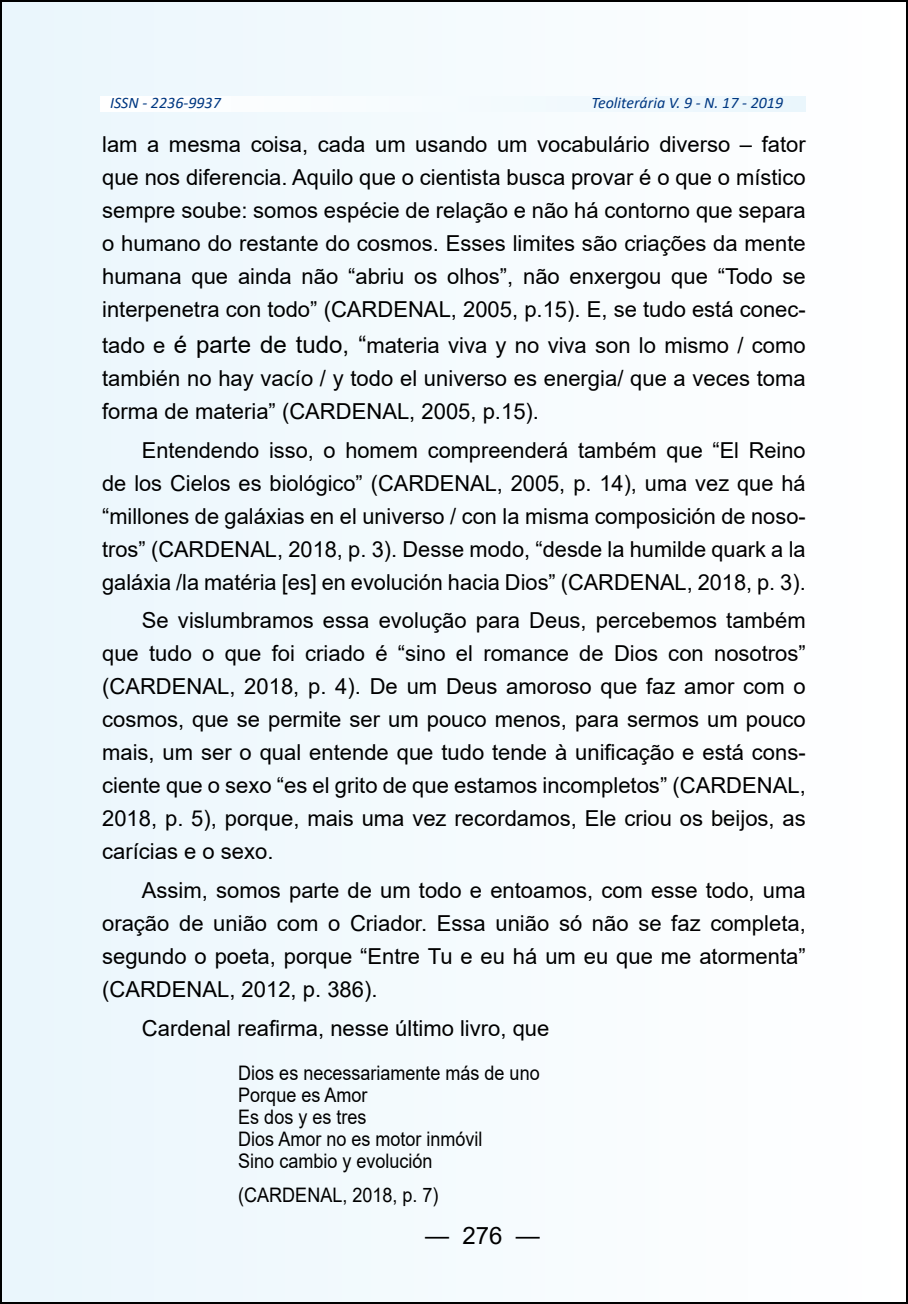
<style>
.page{position:relative;width:908px;height:1304px;background:#fff}
.page>*{position:absolute;margin:0;border:0;box-sizing:border-box;transform-origin:0 0}
.t1{font:24px "Arial";color:#000}
.t2{font:22px/33px "Arial";color:#000;text-align:justify}
.t3{font:20px/22px "Arial";color:#000;scale:.9 1}
.t4{font:italic 16px "Calibri";color:#003882}
.s1{font-size:24px}
</style>
<div class="page">
<div style="left:1px;top:1px;width:905px;height:1302px;background:#f4fbfe"></div>
<p class="t4" style="left:110px;top:92px;width:112px">ISSN - 2236-9937</p>
<p class="t4" style="left:591px;top:92px;width:193px">Teoliterária V. 9 - N. 17 - 2019</p>
<p class="t2" style="left:102px;top:128px;width:704px">lam a mesma coisa, cada um usando um vocabulário diverso – fator que nos diferencia. Aquilo que o cientista busca provar é o que o místico sempre soube: somos espécie de relação e não há contorno que separa o humano do restante do cosmos. Esses limites são criações da mente humana que ainda não “abriu os olhos”, não enxergou que “Todo se interpenetra con todo” (CARDENAL, 2005, p.15). E, se tudo está conec-</p>
<p class="t2" style="left:102px;top:329px;width:704px">tado e <span class="s1">é parte de tudo, “</span>materia viva y no viva son lo mismo / como también no hay vacío / y todo el universo es energia/ que a veces toma forma de materia” (CARDENAL, 2005, p.15).</p>
<p class="t2" style="left:102px;top:433px;width:704px;text-indent:40px">Entendendo isso, o homem compreenderá também que “El Reino de los Cielos es biológico” (CARDENAL, 2005, p. 14), uma vez que há “millones de galáxias en el universo / con la misma composición de noso&shy;tros” (CARDENAL, 2018, p. 3). Desse modo, “desde la humilde quark a la galáxia /la matéria [es] en evolución hacia Dios” (CARDENAL, 2018, p. 3).</p>
<p class="t2" style="left:102px;top:604px;width:705px;text-indent:40px">Se vislumbramos essa evolução para Deus, percebemos também que tudo o que foi criado é “sino el romance de Dios con nosotros” (CARDENAL, 2018, p. 4). De um Deus amoroso que faz amor com o cosmos, que se permite ser um pouco menos, para sermos um pouco mais, um ser o qual entende que tudo tende à unificação e está cons&shy;ciente que o sexo “es el grito de que estamos incompletos” (CARDENAL, 2018, p. 5), porque, mais uma vez recordamos, Ele criou os beijos, as carícias e o sexo.</p>
<p class="t2" style="left:102px;top:874px;width:704px;text-indent:40px">Assim, somos parte de um todo e entoamos, com esse todo, uma oração de união com o Criador. Essa união só não se faz completa, segundo o poeta, porque “Entre Tu e eu há um eu que me atormenta” (CARDENAL, 2012, p. 386).</p>
<p class="t2" style="left:142px;top:1011px;width:409px">Cardenal reafirma, nesse último livro, que</p>
<p class="t3" style="left:238px;top:1062px;width:336px">Dios es necessariamente más de uno<br>Porque es Amor<br>Es dos y es tres<br>Dios Amor no es motor inmóvil<br>Sino cambio y evolución</p>
<p class="t3" style="left:238px;top:1184px;width:224px">(CARDENAL, 2018, p. 7)</p>
<p class="t1" style="left:425px;top:1218px;width:116px">— 276 —</p>
</div>
